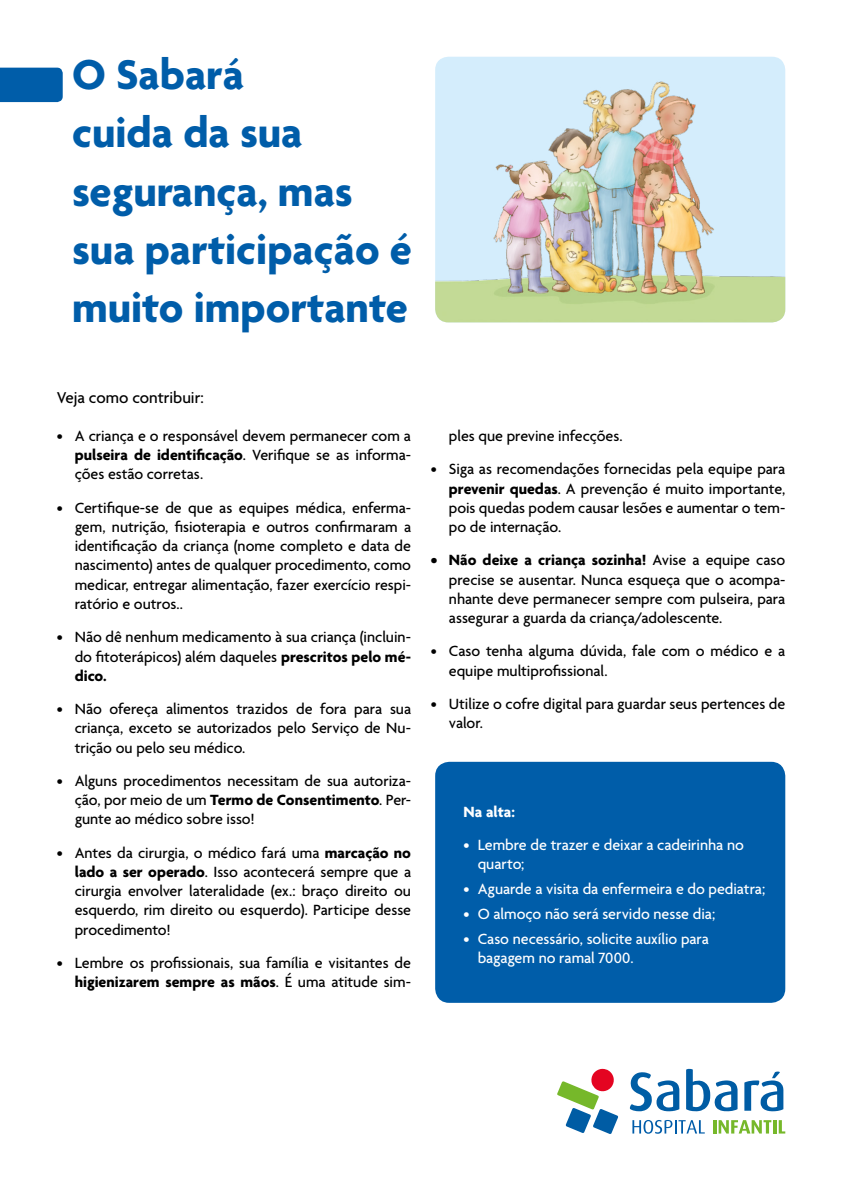
<style>
.page{position:relative;width:842px;height:1191px;background:#fff}
.page>*{position:absolute;margin:0;border:0;box-sizing:border-box;transform-origin:0 0}
.t1{font:700 45px/58.4px "Agenda";color:#005da9}
.t2{font:500 17px "Agenda";letter-spacing:-.005em;color:#000}
.t3{font:500 16px/19.2px "Agenda";color:#000;text-align:justify}
.t4{font:500 16px/19.2px "Agenda";color:#fff}
.t5{font:700 16px "Agenda";color:#fff}
.s1{font-weight:700}
</style>
<div class="page">
<div style="left:435px;top:762px;width:350px;height:240px;background:#005da9;border-radius:14px"></div>
<svg style="left:630px;top:1072px;width:49px;height:39px"></svg>
<svg style="left:686px;top:1068px;width:52px;height:43px"></svg>
<svg style="left:744px;top:1071px;width:39px;height:40px"></svg>
<svg style="left:557px;top:1068px;width:61px;height:66px"></svg>
<svg style="left:713px;top:1120px;width:72px;height:13px"></svg>
<svg style="left:632px;top:1120px;width:73px;height:13px"></svg>
<img style="left:435px;top:57px;width:350px;height:265px">
<div style="left:0;top:68px;width:63px;height:34px;background:#005da9"></div>
<h1 class="t1" style="left:72px;top:48px;width:341px">O Sabará<br>cuida da sua segurança, mas sua participação é muito importante</h1>
<p class="t2" style="left:57px;top:389px;width:149px">Veja como contribuir:</p>
<p class="t3" style="left:75px;top:427px;width:338px;text-indent:-18px">• A criança e o responsável devem permanecer com a <span class="s1">pulseira de identificação</span>. Verifique se as informa&shy;ções estão corretas.</p>
<p class="t3" style="left:75px;top:499px;width:338px;text-indent:-18px">• Certifique-se de que as equipes médica, enferma&shy;gem, nutrição, fisioterapia e outros confirmaram a identificação da criança (nome completo e data de nascimento) antes de qualquer procedimento, como medicar, entregar alimentação, fazer exercício respi&shy;ratório e outros..</p>
<p class="t3" style="left:75px;top:628px;width:338px;text-indent:-18px">• Não dê nenhum medicamento à sua criança (incluin&shy;do fitoterápicos) além daqueles <span class="s1">prescritos pelo mé&shy;dico.</span></p>
<p class="t3" style="left:75px;top:700px;width:338px;text-indent:-18px">• Não ofereça alimentos trazidos de fora para sua criança, exceto se autorizados pelo Serviço de Nu&shy;trição ou pelo seu médico.</p>
<p class="t3" style="left:75px;top:772px;width:338px;text-indent:-18px">• Alguns procedimentos necessitam de sua autoriza&shy;ção, por meio de um <span class="s1">Termo de Consentimento</span>. Per&shy;gunte ao médico sobre isso!</p>
<p class="t3" style="left:75px;top:844px;width:338px;text-indent:-18px">• Antes da cirurgia, o médico fará uma <span class="s1">marcação no lado a ser operado</span>. Isso acontecerá sempre que a cirurgia envolver lateralidade (ex.: braço direito ou esquerdo, rim direito ou esquerdo). Participe desse procedimento!</p>
<p class="t3" style="left:57px;top:954px;width:356px;text-align:right">• Lembre os profissionais, sua família e visitantes de <span class="s1">higienizarem sempre as mãos</span>. É uma atitude sim-</p>
<p class="t3" style="left:449px;top:427px;width:175px">ples que previne infecções.</p>
<p class="t3" style="left:449px;top:461px;width:338px;text-indent:-18px">• Siga as recomendações fornecidas pela equipe para <span class="s1">prevenir quedas</span>. A prevenção é muito importante, pois quedas podem causar lesões e aumentar o tem&shy;po de internação.</p>
<p class="t3" style="left:449px;top:552px;width:338px;text-indent:-18px"><span class="s1">• Não deixe a criança sozinha!</span> Avise a equipe caso precise se ausentar. Nunca esqueça que o acompa&shy;nhante deve permanecer sempre com pulseira, para assegurar a guarda da criança/adolescente.</p>
<p class="t3" style="left:449px;top:643px;width:338px;text-indent:-18px">• Caso tenha alguma dúvida, fale com o médico e a equipe multiprofissional.</p>
<p class="t3" style="left:449px;top:695px;width:338px;text-indent:-18px">• Utilize o cofre digital para guardar seus pertences de valor.</p>
<p class="t5" style="left:463px;top:803px;width:53px">Na alta:</p>
<p class="t4" style="left:478px;top:836px;width:268px;text-indent:-14px">• Lembre de trazer e deixar a cadeirinha no quarto;</p>
<p class="t4" style="left:463px;top:880px;width:303px">• Aguarde a visita da enfermeira e do pediatra;</p>
<p class="t4" style="left:463px;top:905px;width:253px">• O almoço não será servido nesse dia;</p>
<p class="t4" style="left:478px;top:930px;width:233px;text-indent:-14px">• Caso necessário, solicite auxílio para bagagem no ramal 7000.</p>
</div>
